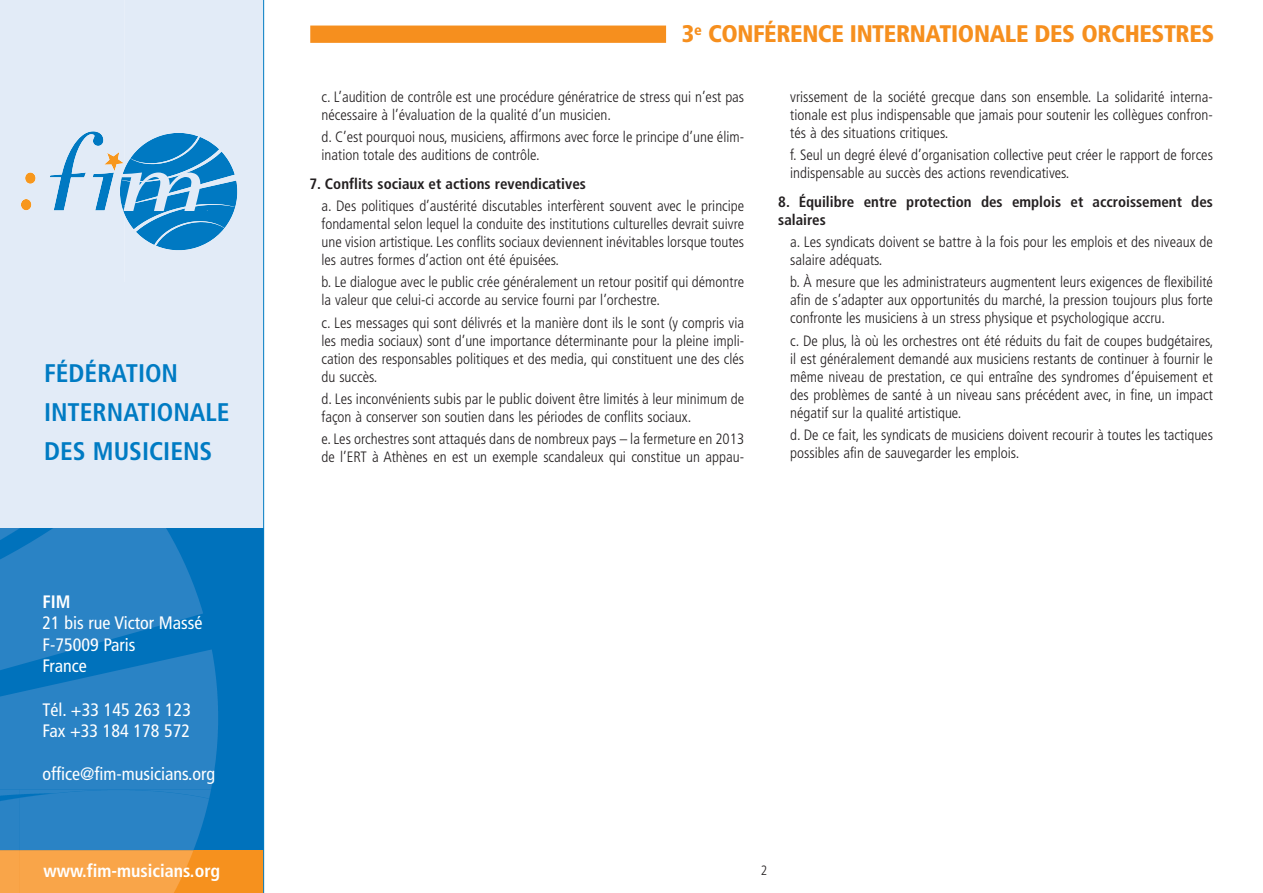
<style>
.page{position:relative;width:1263px;height:893px;background:#fff}
.page>*{position:absolute;margin:0;border:0;box-sizing:border-box;transform-origin:0 0}
.t1{font:700 condensed 25.5px/39px "Frutiger";color:#007bc3}
.t2{font:900 condensed 24px "Frutiger";letter-spacing:-.015em;color:#f68f1e}
.t3{font:condensed 18px/21.6px "Frutiger";color:#fff}
.t4{font:700 condensed 18px "Frutiger";color:#fff}
.t5{font:300 condensed 15px/18px "Frutiger";color:#231f20}
.t6{font:700 condensed 15px/18px "Frutiger";color:#231f20}
.t7{font:300 condensed 13.5px "Frutiger";color:#231f20}
</style>
<div class="page">
<div style="left:0;top:528px;width:264px;height:365px;background:#0072bc"></div>
<div style="left:0;top:850px;width:264px;height:43px;background:#f6911e"></div>
<svg style="left:0;top:528px;width:218px;height:365px"></svg>
<svg style="left:0;top:0;width:263px;height:282px;background:#c4dbef"></svg>
<div style="left:0;top:282px;width:124px;height:246px;background:#e2ebf7"></div>
<div style="left:124px;top:282px;width:140px;height:246px;background:#e2ebf7"></div>
<div style="left:310px;top:26px;width:356px;height:17px;background:#f68f1e"></div>
<hr style="left:263px;top:0;width:1px;height:893px;background:#007bc3">
<h1 class="t1" style="left:44px;top:355px;width:187px">FÉDÉRATION<br>INTERNATIONALE<br>DES MUSICIENS</h1>
<p class="t4" style="left:43px;top:594px;width:30px">FIM</p>
<p class="t3" style="left:43px;top:613px;width:161px">21 bis rue Victor Massé<br>F-75009 Paris<br>France</p>
<p class="t3" style="left:43px;top:700px;width:150px">Tél. +33 145 263 123<br>Fax +33 184 178 572</p>
<p class="t3" style="left:43px;top:765px;width:174px">office@fim-musicians.org</p>
<p class="t4" style="left:43px;top:863px;width:178px">www.fim-musicians.org</p>
<h2 class="t2" style="left:682px;top:24px;width:534px">3<sup>e</sup> CONFÉRENCE INTERNATIONALE DES ORCHESTRES</h2>
<p class="t5" style="left:321px;top:89px;width:424px">c. L’audition de contrôle est une procédure génératrice de stress qui n’est pas nécessaire à l’évaluation de la qualité d’un musicien.</p>
<p class="t5" style="left:321px;top:129px;width:424px">d. C’est pourquoi nous, musiciens, affirmons avec force le principe d’une élim&shy;ination totale des auditions de contrôle.</p>
<p class="t6" style="left:309px;top:176px;width:278px">7. Conflits sociaux et actions revendicatives</p>
<p class="t5" style="left:321px;top:198px;width:424px;text-align:justify">a. Des politiques d’austérité discutables interfèrent souvent avec le principe fondamental selon lequel la conduite des institutions culturelles devrait suivre une vision artistique. Les conflits sociaux deviennent inévitables lorsque toutes les autres formes d’action ont été épuisées.</p>
<p class="t5" style="left:321px;top:274px;width:424px">b. Le dialogue avec le public crée généralement un retour positif qui démontre la valeur que celui-ci accorde au service fourni par l’orchestre.</p>
<p class="t5" style="left:321px;top:315px;width:424px;text-align:justify">c. Les messages qui sont délivrés et la manière dont ils le sont (y compris via les media sociaux) sont d’une importance déterminante pour la pleine impli&shy;cation des responsables politiques et des media, qui constituent une des clés du succès.</p>
<p class="t5" style="left:321px;top:391px;width:424px">d. Les inconvénients subis par le public doivent être limités à leur minimum de façon à conserver son soutien dans les périodes de conflits sociaux.</p>
<p class="t5" style="left:321px;top:431px;width:424px">e. Les orchestres sont attaqués dans de nombreux pays – la fermeture en 2013 de l’ERT à Athènes en est un exemple scandaleux qui constitue un appau-</p>
<p class="t5" style="left:790px;top:89px;width:424px;text-align:justify">vrissement de la société grecque dans son ensemble. La solidarité interna&shy;tionale est plus indispensable que jamais pour soutenir les collègues confron&shy;tés à des situations critiques.</p>
<p class="t5" style="left:790px;top:147px;width:424px">f. Seul un degré élevé d’organisation collective peut créer le rapport de forces indispensable au succès des actions revendicatives.</p>
<p class="t6" style="left:778px;top:194px;width:436px">8. Équilibre entre protection des emplois et accroissement des salaires</p>
<p class="t5" style="left:790px;top:234px;width:424px">a. Les syndicats doivent se battre à la fois pour les emplois et des niveaux de salaire adéquats.</p>
<p class="t5" style="left:790px;top:274px;width:424px;text-align:justify">b. À mesure que les administrateurs augmentent leurs exigences de flexibilité afin de s’adapter aux opportunités du marché, la pression toujours plus forte confronte les musiciens à un stress physique et psychologique accru.</p>
<p class="t5" style="left:790px;top:333px;width:425px;text-align:justify">c. De plus, là où les orchestres ont été réduits du fait de coupes budgétaires, il est généralement demandé aux musiciens restants de continuer à fournir le même niveau de prestation, ce qui entraîne des syndromes d’épuisement et des problèmes de santé à un niveau sans précédent avec, in fine, un impact négatif sur la qualité artistique.</p>
<p class="t5" style="left:790px;top:427px;width:424px">d. De ce fait, les syndicats de musiciens doivent recourir à toutes les tactiques possibles afin de sauvegarder les emplois.</p>
<p class="t7" style="left:761px;top:865px;width:8px">2</p>
</div>
